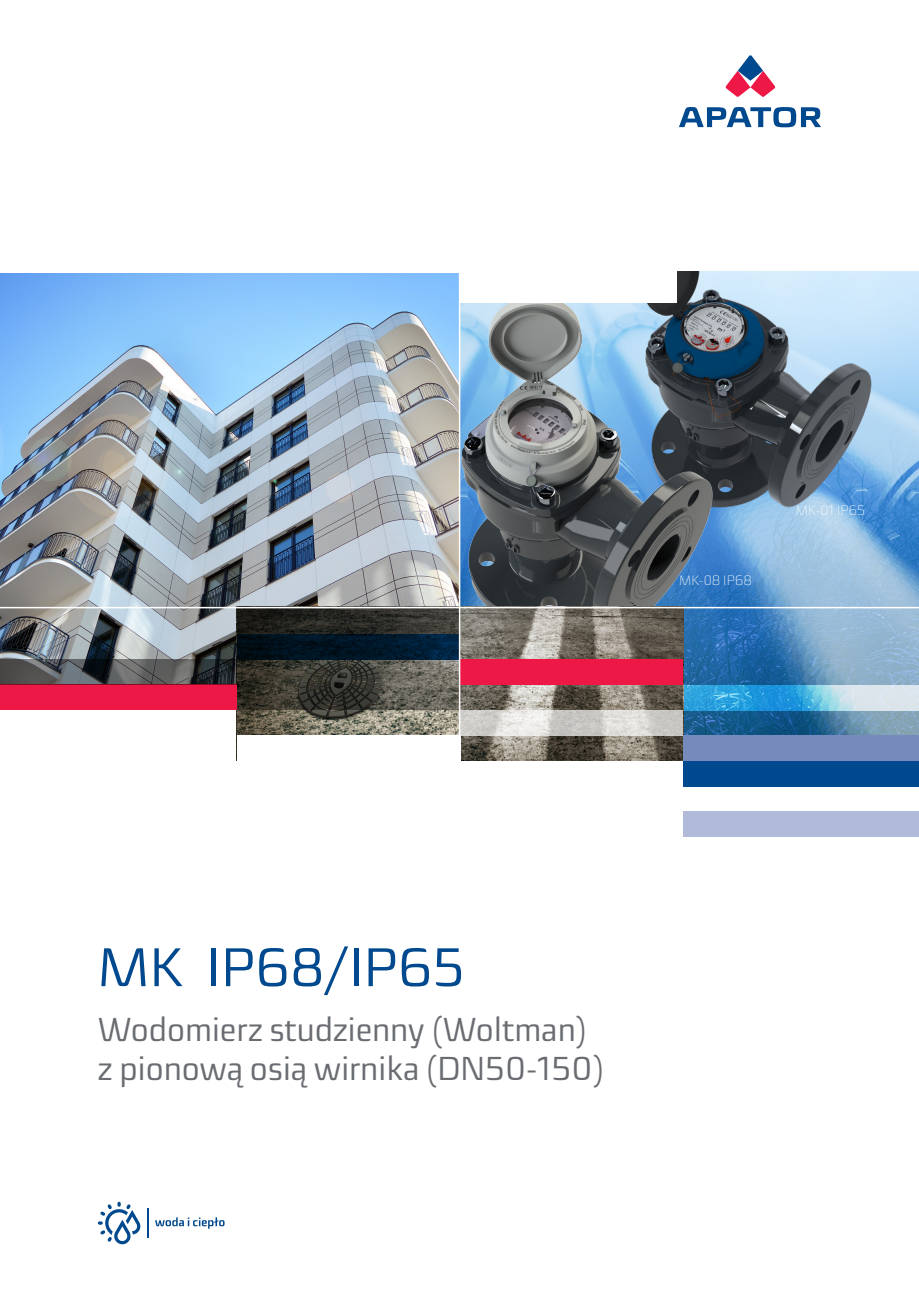
<style>
.page{position:relative;width:919px;height:1289px;background:#fff}
.page>*{position:absolute;margin:0;border:0;box-sizing:border-box;transform-origin:0 0}
.t1{font:54px "Sica";color:#01498e}
.t2{font:33px "Sica";color:#696c70}
.t3{font:200 13.5px "Sica";color:#fff}
</style>
<div class="page">
<img style="left:683px;top:272px;width:235px;height:463px">
<img style="left:677px;top:272px;width:213px;height:257px">
<img style="left:460px;top:290px;width:287px;height:355px">
<svg style="left:725px;top:55px;width:50px;height:42px"></svg>
<svg style="left:679px;top:107px;width:142px;height:20px"></svg>
<svg style="left:98px;top:1201px;width:43px;height:43px"></svg>
<hr style="left:147px;top:1208px;width:2px;height:29px;background:#01498e">
<svg style="left:155px;top:1217px;width:69px;height:11px"></svg>
<img style="left:0;top:273px;width:459px;height:386px">
<img style="left:237px;top:608px;width:446px;height:152px">
<div style="left:459px;top:271px;width:217px;height:31px;background:#fff"></div>
<div style="left:459px;top:659px;width:224px;height:26px;background:#ed1845"></div>
<div style="left:683px;top:735px;width:235px;height:26px;background:#768bbb"></div>
<div style="left:683px;top:761px;width:235px;height:25px;background:#01498e"></div>
<div style="left:237px;top:735px;width:223px;height:26px;background:#fff"></div>
<svg style="left:237px;top:634px;width:222px;height:25px"></svg>
<svg style="left:237px;top:710px;width:222px;height:25px"></svg>
<svg style="left:683px;top:685px;width:235px;height:25px"></svg>
<svg style="left:460px;top:710px;width:223px;height:26px"></svg>
<div style="left:683px;top:811px;width:235px;height:26px;background:#b1bad8"></div>
<svg style="left:237px;top:608px;width:222px;height:26px"></svg>
<div style="left:0;top:684px;width:237px;height:26px;background:#ed1845"></div>
<svg style="left:0;top:659px;width:237px;height:25px"></svg>
<hr style="left:0;top:607px;width:918px;height:1px;background:#fff">
<hr style="left:459px;top:273px;width:1px;height:521px;background:#fff">
<p class="t3" style="left:679px;top:571px;width:74px">MK-08 IP68</p>
<p class="t3" style="left:795px;top:500px;width:71px">MK-01 IP65</p>
<p class="t1" style="left:98px;top:928px;width:368px">MK IP68/IP65</p>
<p class="t2" style="left:98px;top:1005px;width:490px">Wodomierz studzienny (Woltman)</p>
<p class="t2" style="left:98px;top:1044px;width:507px">z pionową osią wirnika (DN50-150)</p>
</div>
